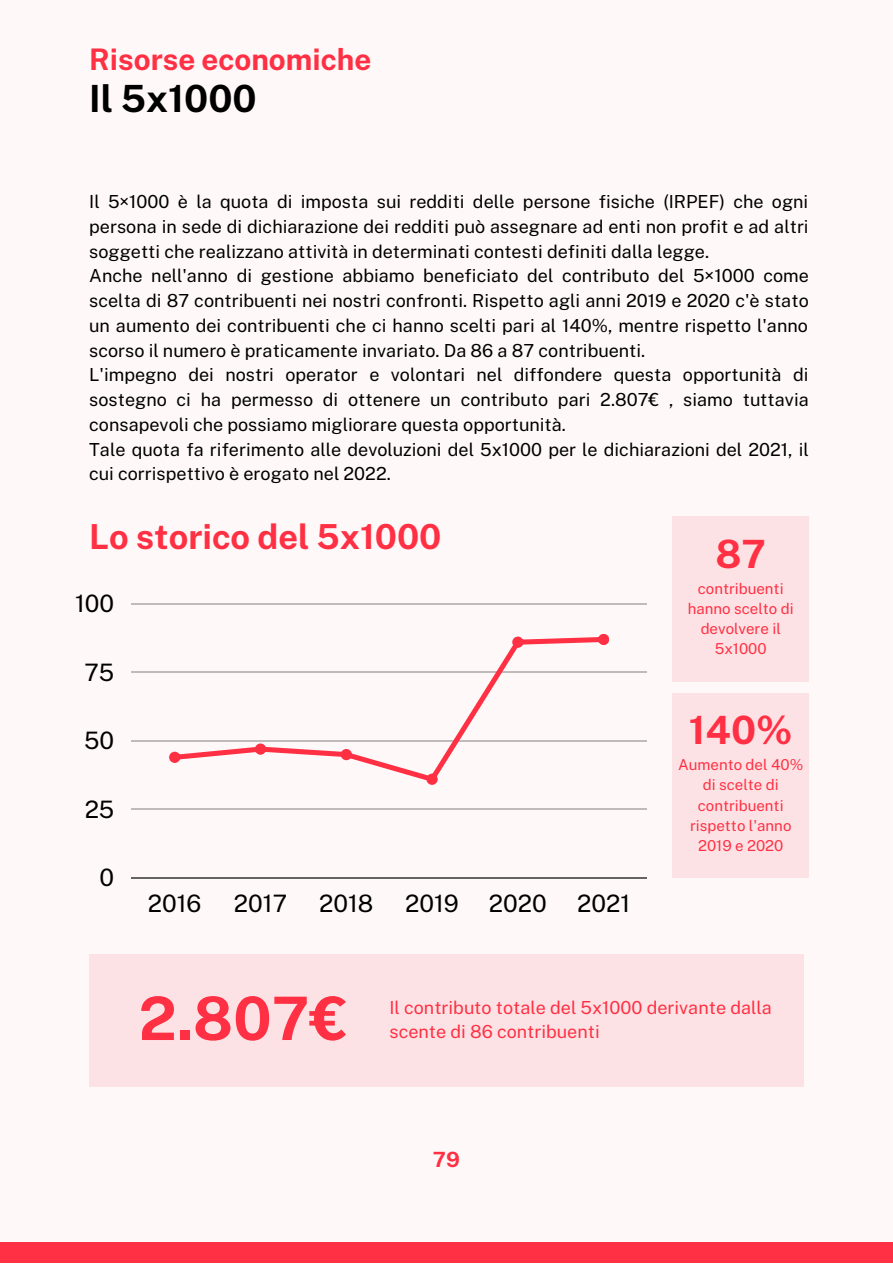
<style>
.page{position:relative;width:893px;height:1264px;background:#fff}
.page>*{position:absolute;margin:0;border:0;box-sizing:border-box;transform-origin:0 0}
.t1{font:700 60px "Public Sans";color:#ff3043}
.t2{font:700 39px "Public Sans";color:#ff3043}
.t3{font:700 37.5px "Public Sans";color:#000}
.t4{font:700 34.5px "Public Sans";color:#ff3043}
.t5{font:700 29.7px "Public Sans";color:#ff3043}
.t6{font:24px "Public Sans";color:#000}
.t7{font:700 21px "Public Sans";color:#ff3043}
.t8{font:18px/24.8px "Public Sans";color:#000}
.t9{font:18px "Public Sans";color:#ff3043}
.t10{font:15px/20.2px "Public Sans";color:#ff3043;text-align:center}
</style>
<div class="page">
<div style="left:0;top:0;width:892px;height:1262px;background:#fff8f9"></div>
<div style="left:672px;top:693px;width:136px;height:184px;background:#fde2e5"></div>
<hr style="left:132px;top:603px;width:514px;height:1px;background:#000">
<hr style="left:132px;top:671px;width:514px;height:2px;background:#000">
<hr style="left:132px;top:740px;width:514px;height:1px;background:#000">
<hr style="left:132px;top:808px;width:514px;height:2px;background:#000">
<hr style="left:132px;top:877px;width:514px;height:1px;background:#000">
<svg style="left:169px;top:634px;width:440px;height:150px"></svg>
<div style="left:89px;top:953px;width:714px;height:133px;background:#fde2e5"></div>
<div style="left:0;top:1242px;width:892px;height:20px;background:#ff3043"></div>
<div style="left:672px;top:516px;width:136px;height:166px;background:#fde2e5"></div>
<h3 class="t5" style="left:89px;top:41px;width:283px">Risorse economiche</h3>
<h3 class="t3" style="left:89px;top:76px;width:169px">Il 5x1000</h3>
<p class="t8" style="left:89px;top:189px;width:721px">Il 5×1000 è la quota di imposta sui redditi delle persone fisiche (IRPEF) che ogni persona in sede di dichiarazione dei redditi può assegnare ad enti non profit e ad altri soggetti che realizzano attività in determinati contesti definiti dalla legge.<br>Anche nell'anno di gestione abbiamo beneficiato del contributo del 5×1000 come scelta di 87 contribuenti nei nostri confronti. Rispetto agli anni 2019 e 2020 c'è stato un aumento dei contribuenti che ci hanno scelti pari al 140%, mentre rispetto l'anno scorso il numero è praticamente invariato. Da 86 a 87 contribuenti.<br>L'impegno dei nostri operator e volontari nel diffondere questa opportunità di sostegno ci ha permesso di ottenere un contributo pari 2.807€ , siamo tuttavia consapevoli che possiamo migliorare questa opportunità.<br>Tale quota fa riferimento alle devoluzioni del 5x1000 per le dichiarazioni del 2021, il cui corrispettivo è erogato nel 2022.</p>
<h3 class="t4" style="left:89px;top:516px;width:353px">Lo storico del 5x1000</h3>
<h3 class="t6" style="left:75px;top:589px;width:41px">100</h3>
<h3 class="t6" style="left:85px;top:658px;width:31px">75</h3>
<h3 class="t6" style="left:84px;top:726px;width:32px">50</h3>
<h3 class="t6" style="left:85px;top:795px;width:31px">25</h3>
<h3 class="t6" style="left:100px;top:863px;width:16px">0</h3>
<h3 class="t6" style="left:148px;top:889px;width:55px">2016</h3>
<h3 class="t6" style="left:234px;top:889px;width:55px">2017</h3>
<h3 class="t6" style="left:319px;top:889px;width:56px">2018</h3>
<h3 class="t6" style="left:405px;top:889px;width:143px">2019 2020</h3>
<h3 class="t6" style="left:577px;top:889px;width:55px">2021</h3>
<h2 class="t2" style="left:715px;top:530px;width:52px">87</h2>
<p class="t10" style="left:687px;top:578px;width:108px">contribuenti hanno scelto di devolvere il<br>5x1000</p>
<h2 class="t2" style="left:688px;top:707px;width:105px">140%</h2>
<p class="t10" style="left:678px;top:754px;width:126px">Aumento del 40% di scelte di contribuenti rispetto l'anno<br>2019 e 2020</p>
<h1 class="t1" style="left:139px;top:983px;width:211px">2.807€</h1>
<p class="t9" style="left:389px;top:996px;width:384px">Il contributo totale del 5x1000 derivante dalla</p>
<p class="t9" style="left:389px;top:1021px;width:212px">scente di 86 contribuenti</p>
<p class="t7" style="left:433px;top:1147px;width:28px">79</p>
</div>
